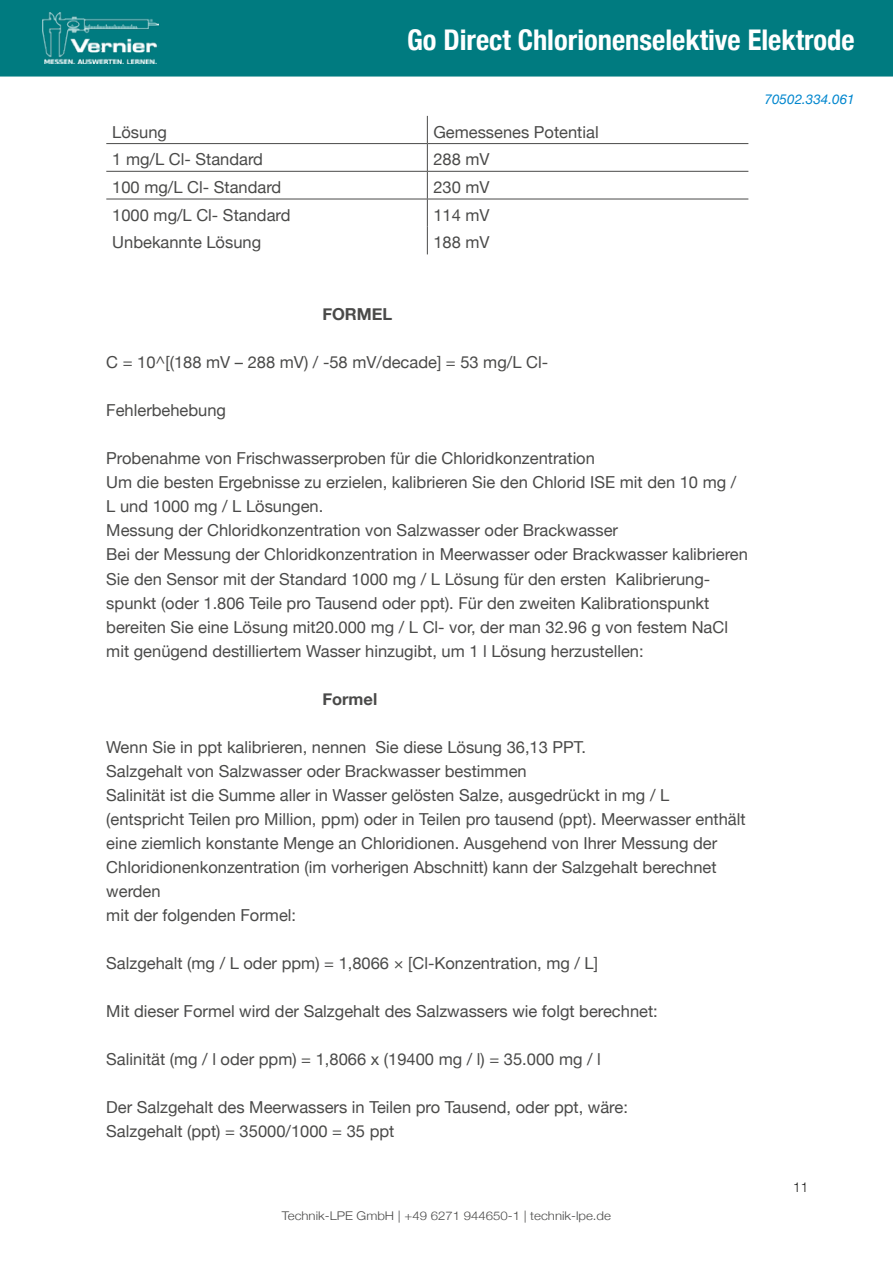
<style>
.page{position:relative;width:893px;height:1263px;background:#fff}
.page>*{position:absolute;margin:0;border:0;box-sizing:border-box;transform-origin:0 0}
.t1{font:700 condensed 28.5px "Helvetica Neue";color:#fff}
.t2{font:16.5px/24px "Helvetica Neue";color:#4a4a49}
.t3{font:700 16.5px "Helvetica Neue";color:#4a4a49}
.t4{font:italic 13.5px "Helvetica Neue";color:#0086ce}
.t5{font:300 13.5px "Helvetica Neue";color:#1d1d1b}
.t6{font:300 12px "Helvetica Neue";color:#4a4a49;scale:1.1 1}
</style>
<div class="page">
<div style="left:0;top:0;width:893px;height:77px;background:#007b80"></div>
<img style="left:43px;top:12px;width:116px;height:52px">
<hr style="left:106px;top:143px;width:321px;height:1px;background:#4a4a49">
<hr style="left:427px;top:143px;width:321px;height:1px;background:#4a4a49">
<hr style="left:106px;top:171px;width:321px;height:1px;background:#4a4a49">
<hr style="left:427px;top:171px;width:321px;height:1px;background:#4a4a49">
<hr style="left:106px;top:199px;width:321px;height:1px;background:#4a4a49">
<hr style="left:427px;top:199px;width:321px;height:1px;background:#4a4a49">
<svg style="left:427px;top:116px;width:1px;height:138px"></svg>
<h1 class="t1" style="left:407px;top:16px;width:449px">Go Direct Chlorionenselektive Elektrode</h1>
<p class="t2" style="left:112px;top:121px;width:56px">Lösung</p>
<p class="t2" style="left:433px;top:121px;width:167px">Gemessenes Potential</p>
<p class="t2" style="left:112px;top:148px;width:152px">1 mg/L Cl- Standard</p>
<p class="t2" style="left:433px;top:148px;width:58px">288 mV</p>
<p class="t2" style="left:112px;top:176px;width:171px">100 mg/L Cl- Standard</p>
<p class="t2" style="left:433px;top:176px;width:58px">230 mV</p>
<p class="t2" style="left:112px;top:204px;width:180px">1000 mg/L Cl- Standard</p>
<p class="t2" style="left:433px;top:204px;width:58px">114 mV</p>
<p class="t2" style="left:112px;top:231px;width:150px">Unbekannte Lösung</p>
<p class="t2" style="left:433px;top:231px;width:58px">188 mV</p>
<p class="t4" style="left:765px;top:90px;width:92px">70502.334.061</p>
<p class="t3" style="left:322px;top:302px;width:71px">FORMEL</p>
<p class="t2" style="left:106px;top:351px;width:443px">C = 10^[(188 mV – 288 mV) / -58 mV/decade] = 53 mg/L Cl-</p>
<p class="t2" style="left:106px;top:399px;width:121px">Fehlerbehebung</p>
<p class="t2" style="left:106px;top:447px;width:643px">Probenahme von Frischwasserproben für die Chloridkonzentration<br>Um die besten Ergebnisse zu erzielen, kalibrieren Sie den Chlorid ISE mit den 10 mg / L und 1000 mg / L Lösungen.<br>Messung der Chloridkonzentration von Salzwasser oder Brackwasser<br>Bei der Messung der Chloridkonzentration in Meerwasser oder Brackwasser kalibrieren Sie den Sensor mit der Standard 1000 mg / L Lösung für den ersten Kalibrierung&shy;spunkt (oder 1.806 Teile pro Tausend oder ppt). Für den zweiten Kalibrationspunkt bereiten Sie eine Lösung mit20.000 mg / L Cl- vor, der man 32.96 g von festem NaCl mit genügend destilliertem Wasser hinzugibt, um 1 l Lösung herzustellen:</p>
<p class="t3" style="left:322px;top:686px;width:56px">Formel</p>
<p class="t2" style="left:106px;top:736px;width:641px">Wenn Sie in ppt kalibrieren, nennen Sie diese Lösung 36,13 PPT.<br>Salzgehalt von Salzwasser oder Brackwasser bestimmen<br>Salinität ist die Summe aller in Wasser gelösten Salze, ausgedrückt in mg / L (entspricht Teilen pro Million, ppm) oder in Teilen pro tausend (ppt). Meerwasser enthält eine ziemlich konstante Menge an Chloridionen. Ausgehend von Ihrer Messung der Chloridionenkonzentration (im vorherigen Abschnitt) kann der Salzgehalt berechnet werden<br>mit der folgenden Formel:</p>
<p class="t2" style="left:106px;top:952px;width:493px">Salzgehalt (mg / L oder ppm) = 1,8066 × [Cl-Konzentration, mg / L]</p>
<p class="t2" style="left:106px;top:1000px;width:553px">Mit dieser Formel wird der Salzgehalt des Salzwassers wie folgt berechnet:</p>
<p class="t2" style="left:106px;top:1048px;width:496px">Salinität (mg / l oder ppm) = 1,8066 x (19400 mg / l) = 35.000 mg / l</p>
<p class="t2" style="left:106px;top:1096px;width:523px">Der Salzgehalt des Meerwassers in Teilen pro Tausend, oder ppt, wäre:<br>Salzgehalt (ppt) = 35000/1000 = 35 ppt</p>
<p class="t6" style="left:282px;top:1206px;width:301px">Technik-LPE GmbH +49 6271 944650-1 technik-lpe.de</p>
<p class="t5" style="left:793px;top:1177px;width:17px">11</p>
</div>
